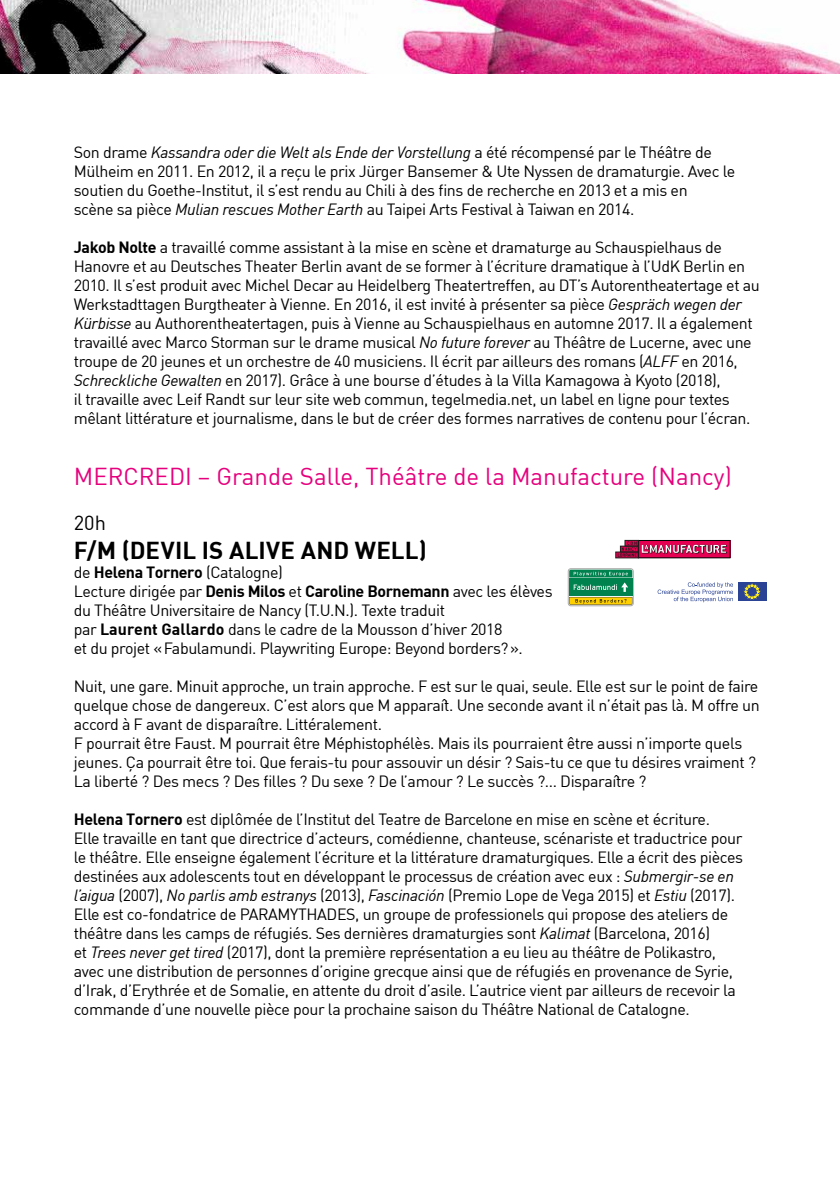
<style>
.page{position:relative;width:840px;height:1191px;background:#fff}
.page>*{position:absolute;margin:0;border:0;box-sizing:border-box;transform-origin:0 0}
.t1{font:24px "DIN";color:#e6007d}
.t2{font:24px "DIN Bold";letter-spacing:.01em;color:#000}
.t3{font:20px "DIN";color:#000}
.t4{font:16px/19px "DIN";letter-spacing:-.025em;color:#000}
.s1{font-style:italic}
.s2{font-family:"DIN Bold"}
</style>
<div class="page">
<img style="left:0;top:0;width:839px;height:74px">
<svg style="left:726px;top:542px;width:2px;height:14px"></svg>
<div style="left:637px;top:540px;width:93px;height:18px;border:1px solid #010202"></div>
<div style="left:624px;top:540px;width:14px;height:6px;border:1px solid #1f1f1d"></div>
<div style="left:615px;top:552px;width:23px;height:6px;border:1px solid #1f1f1d"></div>
<svg style="left:617px;top:541px;width:109px;height:15px;background:#c13969"></svg>
<svg style="left:657px;top:582px;width:75px;height:20px"></svg>
<div style="left:737px;top:582px;width:28px;height:19px;background:#2a4394"></div>
<svg style="left:744px;top:584px;width:15px;height:14px"></svg>
<div style="left:567px;top:568px;width:66px;height:38px;border:1px solid #a8a8a7;border-radius:3px"></div>
<svg style="left:569px;top:569px;width:63px;height:36px;background:#4f9b56"></svg>
<p class="t4" style="left:74px;top:142px;width:662px">Son drame <span class="s1">Kassandra oder die Welt als Ende der Vorstellung</span> a été récompensé par le Théâtre de Mülheim en 2011. En 2012, il a reçu le prix Jürger Bansemer &amp; Ute Nyssen de dramaturgie. Avec le soutien du Goethe-Institut, il s’est rendu au Chili à des fins de recherche en 2013 et a mis en<br>scène sa pièce <span class="s1">Mulian rescues Mother Earth</span> au Taipei Arts Festival à Taiwan en 2014.</p>
<p class="t4" style="left:74px;top:237px;width:687px"><span class="s2">Jakob Nolte</span> a travaillé comme assistant à la mise en scène et dramaturge au Schauspielhaus de Hanovre et au Deutsches Theater Berlin avant de se former à l’écriture dramatique à l’UdK Berlin en 2010. Il s’est produit avec Michel Decar au Heidelberg Theatertreffen, au DT’s Autorentheatertage et au Werkstadttagen Burgtheater à Vienne. En 2016, il est invité à présenter sa pièce <span class="s1">Gespräch wegen der Kürbisse</span> au Authorentheatertagen, puis à Vienne au Schauspielhaus en automne 2017. Il a également travaillé avec Marco Storman sur le drame musical <span class="s1">No future forever</span> au Théâtre de Lucerne, avec une troupe de 20 jeunes et un orchestre de 40 musiciens. Il écrit par ailleurs des romans (<span class="s1">ALFF</span> en 2016, <span class="s1">Schreckliche Gewalten</span> en 2017). Grâce à une bourse d’études à la Villa Kamagowa à Kyoto (2018),<br>il travaille avec Leif Randt sur leur site web commun, tegelmedia.net, un label en ligne pour textes mêlant littérature et journalisme, dans le but de créer des formes narratives de contenu pour l’écran.</p>
<h1 class="t1" style="left:74px;top:461px;width:659px">MERCREDI – Grande Salle, Théâtre de la Manufacture (Nancy)</h1>
<p class="t3" style="left:74px;top:510px;width:34px">20h</p>
<h1 class="t2" style="left:74px;top:534px;width:354px">F/M (DEVIL IS ALIVE AND WELL)</h1>
<p class="t4" style="left:74px;top:562px;width:480px">de <span class="s2">Helena Tornero</span> (Catalogne)<br>Lecture dirigée par <span class="s2">Denis Milos</span> et <span class="s2">Caroline Bornemann</span> avec les élèves du Théâtre Universitaire de Nancy (T.U.N.). Texte traduit<br>par <span class="s2">Laurent Gallardo</span> dans le cadre de la Mousson d’hiver 2018<br>et du projet « Fabulamundi. Playwriting Europe: Beyond borders? ».</p>
<p class="t4" style="left:74px;top:676px;width:687px">Nuit, une gare. Minuit approche, un train approche. F est sur le quai, seule. Elle est sur le point de faire quelque chose de dangereux. C’est alors que M apparaît. Une seconde avant il n’était pas là. M offre un accord à F avant de disparaître. Littéralement.<br>F pourrait être Faust. M pourrait être Méphistophélès. Mais ils pourraient être aussi n’importe quels jeunes. Ça pourrait être toi. Que ferais-tu pour assouvir un désir ? Sais-tu ce que tu désires vraiment ?<br>La liberté ? Des mecs ? Des filles ? Du sexe ? De l’amour ? Le succès ?... Disparaître ?</p>
<p class="t4" style="left:74px;top:809px;width:670px"><span class="s2">Helena Tornero</span> est diplômée de l’Institut del Teatre de Barcelone en mise en scène et écriture.<br>Elle travaille en tant que directrice d’acteurs, comédienne, chanteuse, scénariste et traductrice pour le théâtre. Elle enseigne également l’écriture et la littérature dramaturgiques. Elle a écrit des pièces destinées aux adolescents tout en développant le processus de création avec eux : <span class="s1">Submergir-se en l’aigua</span> (2007), <span class="s1">No parlis amb estranys</span> (2013), <span class="s1">Fascinación</span> (Premio Lope de Vega 2015) et <span class="s1">Estiu</span> (2017).<br>Elle est co-fondatrice de PARAMYTHADES, un groupe de professionels qui propose des ateliers de théâtre dans les camps de réfugiés. Ses dernières dramaturgies sont <span class="s1">Kalimat</span> (Barcelona, 2016)<br>et <span class="s1">Trees never get tired</span> (2017), dont la première représentation a eu lieu au théâtre de Polikastro, avec une distribution de personnes d’origine grecque ainsi que de réfugiés en provenance de Syrie, d’Irak, d’Erythrée et de Somalie, en attente du droit d’asile. L’autrice vient par ailleurs de recevoir la commande d’une nouvelle pièce pour la prochaine saison du Théâtre National de Catalogne.</p>
</div>
